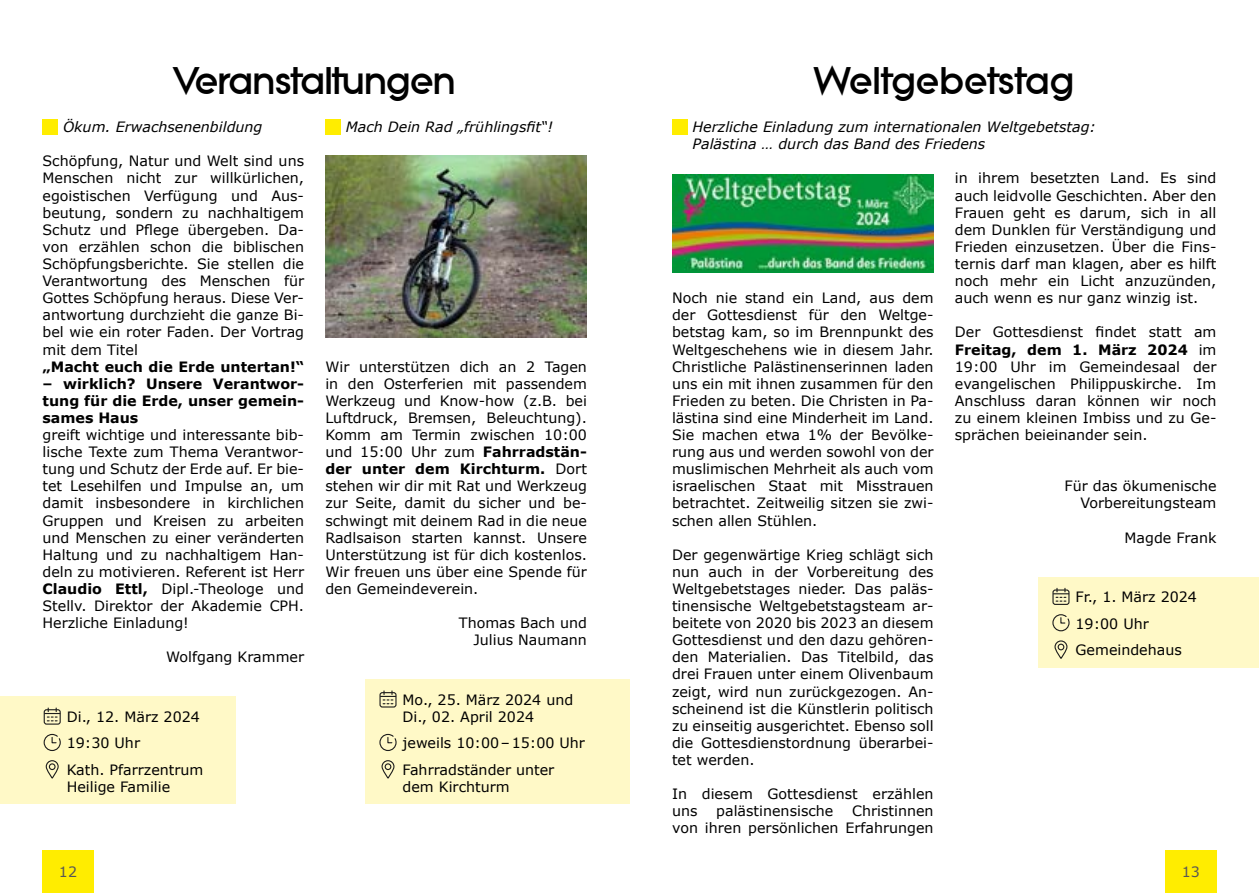
<style>
.page{position:relative;width:1259px;height:893px;background:#fff}
.page>*{position:absolute;margin:0;border:0;box-sizing:border-box;transform-origin:0 0}
.t1{font:800 37.5px "Brad Becker";letter-spacing:-.02em;color:#000}
.t2{font:800 37.5px "Brad Becker";color:#000}
.t3{font:14.25px/17.1px "Verdana";color:#000;text-align:justify}
.t4{font:italic 14.25px/17.1px "Verdana";color:#000}
.t5{font:700 14.25px/17.1px "Verdana";color:#000;text-align:justify}
.t6{font:14.25px "Verdana";color:#575756}
.s1{font-weight:700}
</style>
<div class="page">
<div style="left:43px;top:850px;width:51px;height:43px;background:#ffed00"></div>
<div style="left:43px;top:120px;width:15px;height:15px;background:#ffed00"></div>
<div style="left:325px;top:120px;width:16px;height:15px;background:#ffed00"></div>
<div style="left:365px;top:679px;width:264px;height:125px;background:#fff9c7"></div>
<div style="left:379px;top:692px;width:17px;height:15px;border:1px solid #1d1d1c;border-radius:2px"></div>
<svg style="left:380px;top:691px;width:16px;height:13px"></svg>
<svg style="left:379px;top:733px;width:18px;height:18px"></svg>
<div style="left:381px;top:760px;width:13px;height:19px;border:1px solid #1d1d1c;border-radius:6px"></div>
<div style="left:385px;top:763px;width:6px;height:7px;border:1px solid #1d1d1c;border-radius:50%"></div>
<img style="left:325px;top:156px;width:261px;height:181px">
<div style="left:0;top:696px;width:235px;height:108px;background:#fff9c7"></div>
<div style="left:44px;top:709px;width:17px;height:16px;border:1px solid #1d1d1c;border-radius:2px"></div>
<svg style="left:44px;top:708px;width:16px;height:13px"></svg>
<svg style="left:43px;top:733px;width:18px;height:18px"></svg>
<div style="left:46px;top:760px;width:13px;height:19px;border:1px solid #1d1d1c;border-radius:6px"></div>
<div style="left:49px;top:763px;width:7px;height:7px;border:1px solid #1d1d1c;border-radius:50%"></div>
<div style="left:1165px;top:850px;width:51px;height:43px;background:#ffed00"></div>
<div style="left:672px;top:120px;width:15px;height:15px;background:#ffed00"></div>
<img style="left:672px;top:174px;width:261px;height:98px">
<div style="left:1038px;top:577px;width:221px;height:91px;background:#fff9c7"></div>
<div style="left:1052px;top:589px;width:17px;height:16px;border:1px solid #1d1d1c;border-radius:2px"></div>
<svg style="left:1053px;top:588px;width:16px;height:14px"></svg>
<svg style="left:1052px;top:614px;width:18px;height:18px"></svg>
<div style="left:1054px;top:640px;width:13px;height:19px;border:1px solid #1d1d1c;border-radius:6px"></div>
<div style="left:1057px;top:644px;width:7px;height:6px;border:1px solid #1d1d1c;border-radius:50%"></div>
<h1 class="t1" style="left:174px;top:59px;width:283px">Veranstaltungen</h1>
<p class="t4" style="left:63px;top:119px;width:201px">Ökum. Erwachsenenbildung</p>
<p class="t3" style="left:43px;top:153px;width:263px">Schöpfung, Natur und Welt sind uns Menschen nicht zur willkürlichen, egoistischen Verfügung und Aus&shy;beutung, sondern zu nachhaltigem Schutz und Pflege übergeben. Da&shy;von erzählen schon die biblischen Schöpfungsberichte. Sie stellen die Verantwortung des Menschen für Gottes Schöpfung heraus. Diese Ver&shy;antwortung durchzieht die ganze Bi&shy;bel wie ein roter Faden. Der Vortrag mit dem Titel</p>
<p class="t5" style="left:43px;top:358px;width:263px">„Macht euch die Erde untertan!“</p>
<p class="t5" style="left:43px;top:375px;width:263px">– wirklich? Unsere Verantwor&shy;tung für die Erde, unser gemein&shy;sames Haus</p>
<p class="t3" style="left:43px;top:426px;width:263px">greift wichtige und interessante bib&shy;lische Texte zum Thema Verantwor&shy;tung und Schutz der Erde auf. Er bie&shy;tet Lesehilfen und Impulse an, um damit insbesondere in kirchlichen Gruppen und Kreisen zu arbeiten und Menschen zu einer veränderten Haltung und zu nachhaltigem Han&shy;deln zu motivieren. Referent ist Herr <span class="s1">Claudio Ettl,</span> Dipl.-Theologe und Stellv. Direktor der Akademie CPH.<br>Herzliche Einladung!</p>
<p class="t3" style="left:166px;top:649px;width:139px">Wolfgang Krammer</p>
<p class="t4" style="left:346px;top:119px;width:209px">Mach Dein Rad „frühlingsfit“!</p>
<p class="t3" style="left:325px;top:358px;width:263px">Wir unterstützen dich an 2 Tagen in den Osterferien mit passendem Werkzeug und Know-how (z.B. bei Luftdruck, Bremsen, Beleuchtung).<br>Komm am Termin zwischen 10:00 und 15:00 Uhr zum <span class="s1">Fahrradstän&shy;der unter dem Kirchturm.</span> Dort stehen wir dir mit Rat und Werkzeug zur Seite, damit du sicher und be&shy;schwingt mit deinem Rad in die neue Radlsaison starten kannst. Unsere Unterstützung ist für dich kostenlos.<br>Wir freuen uns über eine Spende für den Gemeindeverein.</p>
<p class="t3" style="left:459px;top:615px;width:130px;text-align:right">Thomas Bach und<br>Julius Naumann</p>
<p class="t3" style="left:67px;top:704px;width:138px;line-height:26.2px;text-align:left">Di., 12. März 2024<br>19:30 Uhr<br>Kath. Pfarrzentrum</p>
<p class="t3" style="left:67px;top:778px;width:105px">Heilige Familie</p>
<p class="t6" style="left:59px;top:863px;width:20px">12</p>
<p class="t3" style="left:402px;top:691px;width:172px">Mo., 25. März 2024 und<br>Di., 02. April 2024</p>
<p class="t3" style="left:402px;top:730px;width:184px;line-height:26.2px">jeweils 10:00–15:00 Uhr<br>Fahrradständer unter</p>
<p class="t3" style="left:402px;top:778px;width:109px">dem Kirchturm</p>
<h1 class="t2" style="left:814px;top:59px;width:262px">Weltgebetstag</h1>
<p class="t4" style="left:692px;top:119px;width:405px">Herzliche Einladung zum internationalen Weltgebetstag:<br>Palästina … durch das Band des Friedens</p>
<p class="t3" style="left:672px;top:290px;width:263px">Noch nie stand ein Land, aus dem der Gottesdienst für den Weltge&shy;betstag kam, so im Brennpunkt des Weltgeschehens wie in diesem Jahr.<br>Christliche Palästinenserinnen laden uns ein mit ihnen zusammen für den Frieden zu beten. Die Christen in Pa&shy;lästina sind eine Minderheit im Land.<br>Sie machen etwa 1% der Bevölke&shy;rung aus und werden sowohl von der muslimischen Mehrheit als auch vom israelischen Staat mit Misstrauen betrachtet. Zeitweilig sitzen sie zwi&shy;schen allen Stühlen.</p>
<p class="t3" style="left:672px;top:546px;width:263px">Der gegenwärtige Krieg schlägt sich nun auch in der Vorbereitung des Weltgebetstages nieder. Das paläs&shy;tinensische Weltgebetstagsteam ar&shy;beitete von 2020 bis 2023 an diesem Gottesdienst und den dazu gehören&shy;den Materialien. Das Titelbild, das drei Frauen unter einem Olivenbaum zeigt, wird nun zurückgezogen. An&shy;scheinend ist die Künstlerin politisch zu einseitig ausgerichtet. Ebenso soll die Gottesdienstordnung überarbei&shy;tet werden.</p>
<p class="t3" style="left:672px;top:786px;width:263px">In diesem Gottesdienst erzählen uns</p>
<p class="t3" style="left:672px;top:803px;width:263px;text-align:right">Christinnen<br>von ihren persönlichen Erfahrungen</p>
<p class="t3" style="left:716px;top:803px;width:119px">palästinensische</p>
<p class="t3" style="left:955px;top:170px;width:263px">in ihrem besetzten Land. Es sind auch leidvolle Geschichten. Aber den Frauen geht es darum, sich in all dem Dunklen für Verständigung und Frieden einzusetzen. Über die Fins&shy;ternis darf man klagen, aber es hilft noch mehr ein Licht anzuzünden, auch wenn es nur ganz winzig ist.</p>
<p class="t3" style="left:955px;top:324px;width:263px">Der Gottesdienst findet statt am <span class="s1">Freitag, dem 1. März 2024</span> im 19:00 Uhr im Gemeindesaal der evangelischen Philippuskirche. Im Anschluss daran können wir noch zu einem kleinen Imbiss und zu Ge&shy;sprächen beieinander sein.</p>
<p class="t3" style="left:1064px;top:478px;width:153px;text-align:right">Für das ökumenische<br>Vorbereitungsteam</p>
<p class="t3" style="left:1124px;top:529px;width:93px">Magde Frank</p>
<p class="t3" style="left:1075px;top:584px;width:123px;line-height:26.2px;text-align:left">Fr., 1. März 2024<br>19:00 Uhr<br>Gemeindehaus</p>
<p class="t6" style="left:1181px;top:863px;width:20px">13</p>
</div>
